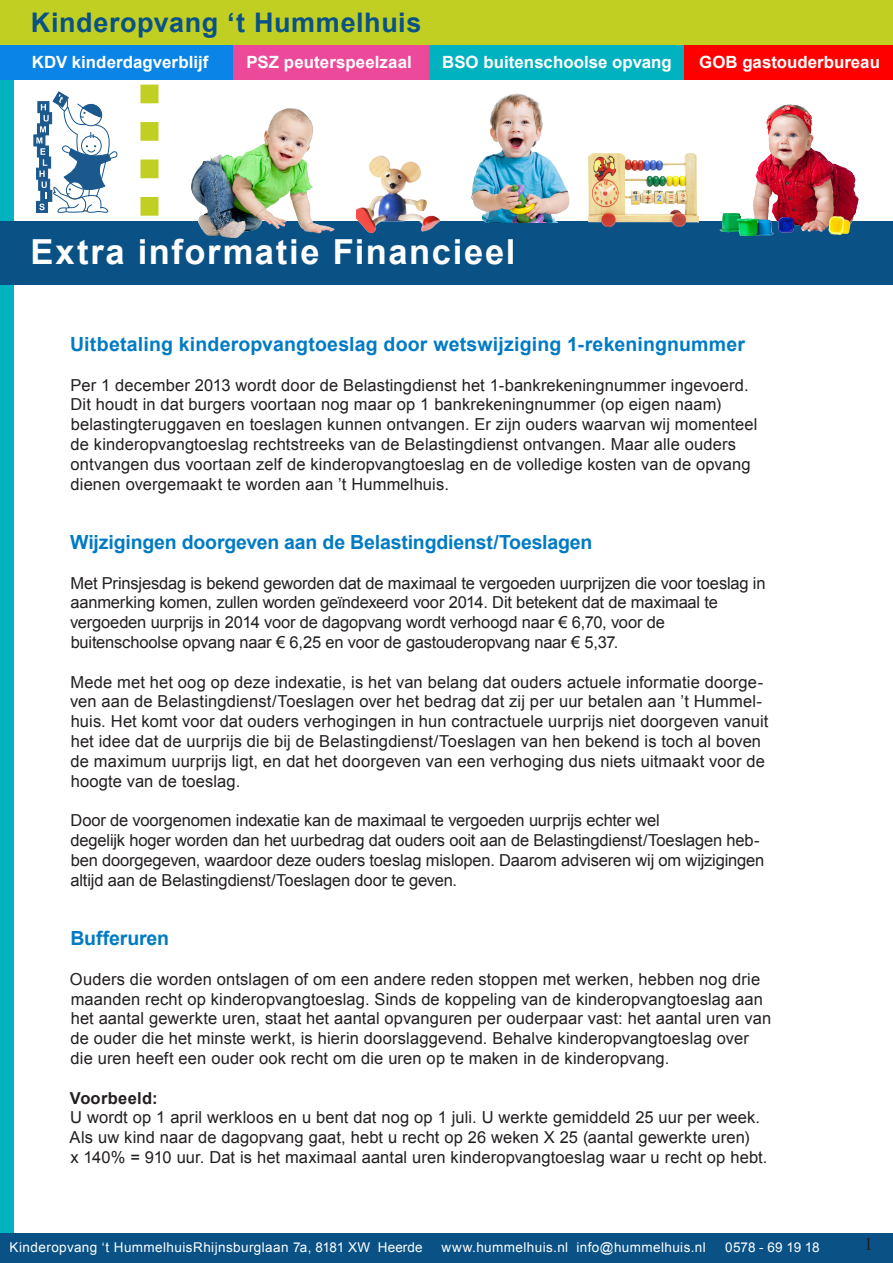
<style>
.page{position:relative;width:893px;height:1263px;background:#fff}
.page>*{position:absolute;margin:0;border:0;box-sizing:border-box;transform-origin:0 0}
.t1{font:700 34.5px "Arial";letter-spacing:.045em;color:#fff}
.t2{font:700 27px "Arial";letter-spacing:.025em;color:#0a5186}
.t3{font:700 19.5px "Arial";color:#007bc3}
.t4{font:18px "Times";color:#231f20}
.t5{font:700 16.8px "Arial";color:#fff}
.t6{font:16.5px/19.8px "Arial";letter-spacing:.005em;color:#231f20}
.t7{font:700 16.5px "Arial";letter-spacing:.015em;color:#231f20}
.t8{font:13.5px "Arial";letter-spacing:.03em;color:#fff}
.t9{font:13.5px "Arial";letter-spacing:-.005em;color:#fff}
</style>
<div class="page">
<div style="left:0;top:80px;width:14px;height:1171px;background:#00b2c0"></div>
<div style="left:0;top:1233px;width:893px;height:30px;background:#0a5186"></div>
<div style="left:0;top:0;width:893px;height:48px;background:#c0cf22"></div>
<div style="left:0;top:45px;width:291px;height:35px;background:#0a84e6"></div>
<div style="left:234px;top:45px;width:269px;height:35px;background:#ed499a"></div>
<div style="left:429px;top:45px;width:270px;height:35px;background:#00b2c0"></div>
<div style="left:684px;top:45px;width:209px;height:35px;background:#f00"></div>
<svg style="left:140px;top:85px;width:18px;height:131px"></svg>
<div style="left:34px;top:135px;width:11px;height:11px;background:#1b588d"></div>
<svg style="left:36px;top:92px;width:82px;height:121px"></svg>
<div style="left:0;top:222px;width:893px;height:63px;background:#0a5186"></div>
<img style="left:192px;top:108px;width:142px;height:129px">
<img style="left:589px;top:153px;width:110px;height:73px">
<img style="left:720px;top:104px;width:138px;height:131px">
<img style="left:357px;top:156px;width:82px;height:77px">
<img style="left:472px;top:94px;width:98px;height:128px">
<h2 class="t2" style="left:31px;top:5px;width:392px">Kinderopvang ‘t Hummelhuis</h2>
<p class="t5" style="left:32px;top:51px;width:178px">KDV kinderdagverblijf</p>
<p class="t5" style="left:246px;top:51px;width:167px">PSZ peuterspeelzaal</p>
<p class="t5" style="left:442px;top:51px;width:231px">BSO buitenschoolse opvang</p>
<p class="t5" style="left:699px;top:51px;width:182px">GOB gastouderbureau</p>
<h1 class="t1" style="left:31px;top:229px;width:486px">Extra informatie Financieel</h1>
<p class="t3" style="left:70px;top:331px;width:676px">Uitbetaling kinderopvangtoeslag door wetswijziging 1-rekeningnummer</p>
<p class="t6" style="left:70px;top:375px;width:689px">Per 1 december 2013 wordt door de Belastingdienst het 1-bankrekeningnummer ingevoerd.<br>Dit houdt in dat burgers voortaan nog maar op 1 bankrekeningnummer (op eigen naam) belastingteruggaven en toeslagen kunnen ontvangen. Er zijn ouders waarvan wij momenteel de kinderopvangtoeslag rechtstreeks van de Belastingdienst ontvangen. Maar alle ouders ontvangen dus voortaan zelf de kinderopvangtoeslag en de volledige kosten van de opvang dienen overgemaakt te worden aan ’t Hummelhuis.</p>
<p class="t3" style="left:70px;top:529px;width:524px">Wijzigingen doorgeven aan de Belastingdienst/Toeslagen</p>
<p class="t6" style="left:70px;top:573px;width:697px">Met Prinsjesdag is bekend geworden dat de maximaal te vergoeden uurprijzen die voor toeslag in aanmerking komen, zullen worden geïndexeerd voor 2014. Dit betekent dat de maximaal te vergoeden uurprijs in 2014 voor de dagopvang wordt verhoogd naar € 6,70, voor de buitenschoolse opvang naar € 6,25 en voor de gastouderopvang naar € 5,37.</p>
<p class="t6" style="left:70px;top:672px;width:700px">Mede met het oog op deze indexatie, is het van belang dat ouders actuele informatie doorge&shy;ven aan de Belastingdienst/Toeslagen over het bedrag dat zij per uur betalen aan ’t Hummel&shy;huis. Het komt voor dat ouders verhogingen in hun contractuele uurprijs niet doorgeven vanuit het idee dat de uurprijs die bij de Belastingdienst/Toeslagen van hen bekend is toch al boven de maximum uurprijs ligt, en dat het doorgeven van een verhoging dus niets uitmaakt voor de hoogte van de toeslag.</p>
<p class="t6" style="left:70px;top:811px;width:695px">Door de voorgenomen indexatie kan de maximaal te vergoeden uurprijs echter wel<br>degelijk hoger worden dan het uurbedrag dat ouders ooit aan de Belastingdienst/Toeslagen heb&shy;ben doorgegeven, waardoor deze ouders toeslag mislopen. Daarom adviseren wij om wijzigingen altijd aan de Belastingdienst/Toeslagen door te geven.</p>
<p class="t3" style="left:71px;top:925px;width:100px">Bufferuren</p>
<p class="t6" style="left:70px;top:969px;width:703px">Ouders die worden ontslagen of om een andere reden stoppen met werken, hebben nog drie maanden recht op kinderopvangtoeslag. Sinds de koppeling van de kinderopvangtoeslag aan het aantal gewerkte uren, staat het aantal opvanguren per ouderpaar vast: het aantal uren van de ouder die het minste werkt, is hierin doorslaggevend. Behalve kinderopvangtoeslag over die uren heeft een ouder ook recht om die uren op te maken in de kinderopvang.</p>
<p class="t7" style="left:70px;top:1087px;width:89px">Voorbeeld:</p>
<p class="t6" style="left:70px;top:1108px;width:699px">U wordt op 1 april werkloos en u bent dat nog op 1 juli. U werkte gemiddeld 25 uur per week.<br>Als uw kind naar de dagopvang gaat, hebt u recht op 26 weken X 25 (aantal gewerkte uren)<br>x 140% = 910 uur. Dat is het maximaal aantal uren kinderopvangtoeslag waar u recht op hebt.</p>
<p class="t8" style="left:10px;top:1238px;width:415px">Kinderopvang ‘t HummelhuisRhijnsburglaan 7a, 8181 XW Heerde</p>
<p class="t8" style="left:441px;top:1238px;width:266px">www.hummelhuis.nl info@hummelhuis.nl</p>
<p class="t9" style="left:725px;top:1238px;width:96px">0578 - 69 19 18</p>
<p class="t4" style="left:864px;top:1233px;width:10px">1</p>
</div>
